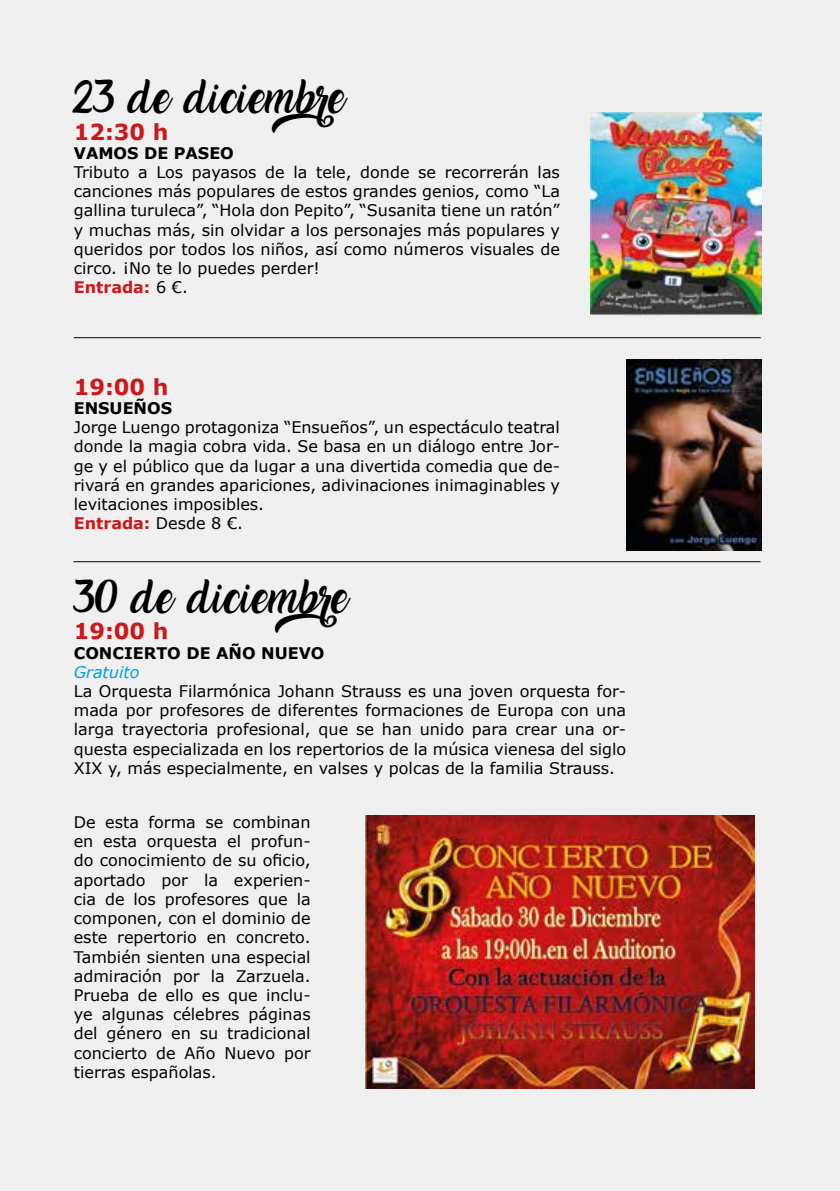
<style>
.page{position:relative;width:840px;height:1191px;background:#fff}
.page>*{position:absolute;margin:0;border:0;box-sizing:border-box;transform-origin:0 0}
.t1{font:30px "Amarillo";color:#000}
.t2{font:700 22px "Verdana";color:#cd171a}
.t3{font:16px/19.2px "Verdana";color:#000}
.t4{font:700 16px "Verdana";color:#000}
.t5{font:italic 16px "Verdana";color:#009fe3}
.s1{font-weight:700;color:#cd171a}
</style>
<div class="page">
<div style="left:0;top:0;width:839px;height:1191px;background:#f0f0f0"></div>
<hr style="left:74px;top:337px;width:686px;height:1px;background:#000">
<hr style="left:73px;top:561px;width:687px;height:1px;background:#000">
<img style="left:590px;top:112px;width:170px;height:204px">
<img style="left:626px;top:359px;width:134px;height:191px">
<img style="left:365px;top:816px;width:389px;height:272px">
<h1 class="t1" style="left:74px;top:85px;width:307px">23 de diciembre</h1>
<h2 class="t2" style="left:74px;top:117px;width:96px">12:30 h</h2>
<p class="t4" style="left:74px;top:143px;width:161px">VAMOS DE PASEO</p>
<p class="t3" style="left:74px;top:163px;width:487px">Tributo a Los payasos de la tele, donde se recorrerán las canciones más populares de estos grandes genios, como “La gallina turuleca”, “Hola don Pepito”, “Susanita tiene un ratón” y muchas más, sin olvidar a los personajes más populares y queridos por todos los niños, así como números visuales de circo. ¡No te lo puedes perder!<br><span class="s1">Entrada:</span> 6 €.</p>
<h2 class="t2" style="left:74px;top:372px;width:96px">19:00 h</h2>
<p class="t4" style="left:74px;top:398px;width:100px">ENSUEÑOS</p>
<p class="t3" style="left:74px;top:418px;width:487px">Jorge Luengo protagoniza “Ensueños”, un espectáculo teatral donde la magia cobra vida. Se basa en un diálogo entre Jor&shy;ge y el público que da lugar a una divertida comedia que de&shy;rivará en grandes apariciones, adivinaciones inimaginables y levitaciones imposibles.<br><span class="s1">Entrada:</span> Desde 8 €.</p>
<h1 class="t1" style="left:74px;top:585px;width:310px">30 de diciembre</h1>
<h2 class="t2" style="left:74px;top:617px;width:96px">19:00 h</h2>
<p class="t4" style="left:74px;top:642px;width:252px">CONCIERTO DE AÑO NUEVO</p>
<p class="t5" style="left:74px;top:662px;width:67px">Gratuito</p>
<p class="t3" style="left:74px;top:682px;width:553px;text-align:justify">La Orquesta Filarmónica Johann Strauss es una joven orquesta for&shy;mada por profesores de diferentes formaciones de Europa con una larga trayectoria profesional, que se han unido para crear una or&shy;questa especializada en los repertorios de la música vienesa del siglo XIX y, más especialmente, en valses y polcas de la familia Strauss.</p>
<p class="t3" style="left:74px;top:813px;width:238px;text-align:justify">De esta forma se combinan en esta orquesta el profun&shy;do conocimiento de su oficio, aportado por la experien&shy;cia de los profesores que la componen, con el dominio de este repertorio en concreto.<br>También sienten una especial admiración por la Zarzuela.<br>Prueba de ello es que inclu&shy;ye algunas célebres páginas del género en su tradicional concierto de Año Nuevo por tierras españolas.</p>
</div>
